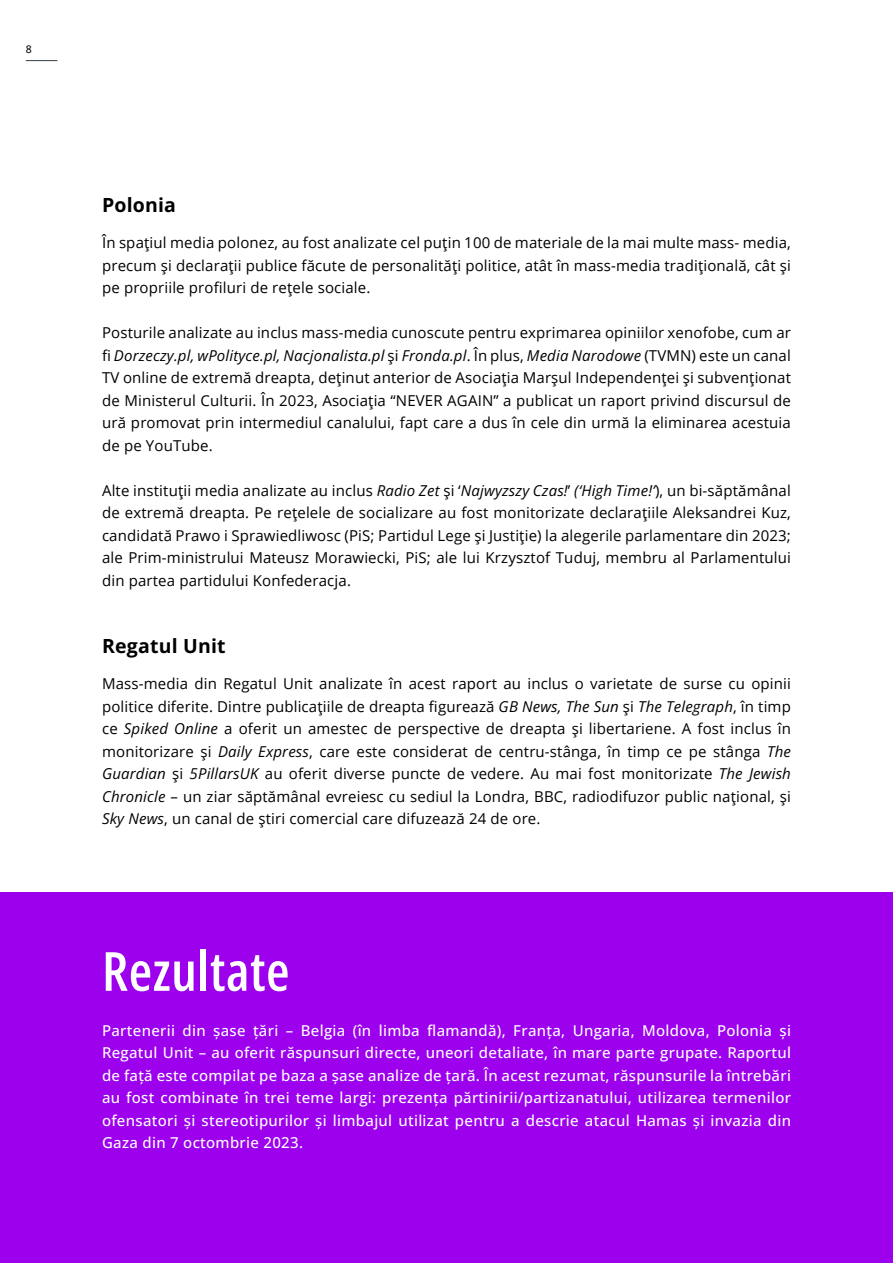
<style>
.page{position:relative;width:893px;height:1263px;background:#fff}
.page>*{position:absolute;margin:0;border:0;box-sizing:border-box;transform-origin:0 0}
.t1{font:600 54px "Open Sans Condensed";letter-spacing:.01em;color:#fff}
.t2{font:700 19.5px "Open Sans";letter-spacing:.01em;color:#000}
.t3{font:15px/22.5px "Open Sans";letter-spacing:.01em;color:#000;text-align:justify}
.t4{font:500 15px/22.5px "Open Sans";letter-spacing:.02em;color:#fff;text-align:justify}
.t5{font:500 10.5px "Open Sans";color:#0a0a0a}
.s1{font-style:italic}
</style>
<div class="page">
<hr style="left:26px;top:60px;width:31px;height:1px;background:#323d44">
<div style="left:0;top:892px;width:893px;height:371px;background:#9c00ed"></div>
<p class="t5" style="left:26px;top:42px;width:8px">8</p>
<h2 class="t2" style="left:102px;top:191px;width:76px">Polonia</h2>
<p class="t3" style="left:102px;top:231px;width:690px">În spațiul media polonez, au fost analizate cel puțin 100 de materiale de la mai multe mass- media, precum și declarații publice făcute de personalități politice, atât în mass-media tradițională, cât și pe propriile profiluri de rețele sociale.</p>
<p class="t3" style="left:102px;top:321px;width:690px">Posturile analizate au inclus mass-media cunoscute pentru exprimarea opiniilor xenofobe, cum ar fi <span class="s1">Dorzeczy.pl, wPolityce.pl, Nacjonalista.pl</span> și <span class="s1">Fronda.pl</span>. În plus, <span class="s1">Media Narodowe</span> (TVMN) este un canal TV online de extremă dreapta, deținut anterior de Asociația Marșul Independenței și subvenționat de Ministerul Culturii. În 2023, Asociația “NEVER AGAIN” a publicat un raport privind discursul de ură promovat prin intermediul canalului, fapt care a dus în cele din urmă la eliminarea acestuia de pe YouTube.</p>
<p class="t3" style="left:102px;top:479px;width:690px">Alte instituții media analizate au inclus <span class="s1">Radio Zet</span> și ‘<span class="s1">Najwyzszy Czas!</span>’ <span class="s1">(‘High Time!’</span>), un bi-săptămânal de extremă dreapta. Pe rețelele de socializare au fost monitorizate declarațiile Aleksandrei Kuz, candidată Prawo i Sprawiedliwosc (PiS; Partidul Lege și Justiție) la alegerile parlamentare din 2023; ale Prim-ministrului Mateusz Morawiecki, PiS; ale lui Krzysztof Tuduj, membru al Parlamentului din partea partidului Konfederacja.</p>
<h2 class="t2" style="left:102px;top:632px;width:125px">Regatul Unit</h2>
<p class="t3" style="left:102px;top:672px;width:690px">Mass-media din Regatul Unit analizate în acest raport au inclus o varietate de surse cu opinii politice diferite. Dintre publicațiile de dreapta figurează <span class="s1">GB News, The Sun</span> și <span class="s1">The Telegraph</span>, în timp ce <span class="s1">Spiked Online</span> a oferit un amestec de perspective de dreapta și libertariene. A fost inclus în monitorizare și <span class="s1">Daily Express</span>, care este considerat de centru-stânga, în timp ce pe stânga <span class="s1">The Guardian</span> și <span class="s1">5PillarsUK</span> au oferit diverse puncte de vedere. Au mai fost monitorizate <span class="s1">The Jewish Chronicle</span> – un ziar săptămânal evreiesc cu sediul la Londra, BBC, radiodifuzor public național, și <span class="s1">Sky News</span>, un canal de știri comercial care difuzează 24 de ore.</p>
<h1 class="t1" style="left:102px;top:933px;width:189px">Rezultate</h1>
<p class="t4" style="left:102px;top:1019px;width:690px">Partenerii din șase țări – Belgia (în limba flamandă), Franța, Ungaria, Moldova, Polonia și Regatul Unit – au oferit răspunsuri directe, uneori detaliate, în mare parte grupate. Raportul de față este compilat pe baza a șase analize de țară. În acest rezumat, răspunsurile la întrebări au fost combinate în trei teme largi: prezența părtinirii/partizanatului, utilizarea termenilor ofensatori și stereotipurilor și limbajul utilizat pentru a descrie atacul Hamas și invazia din Gaza din 7 octombrie 2023.</p>
</div>
